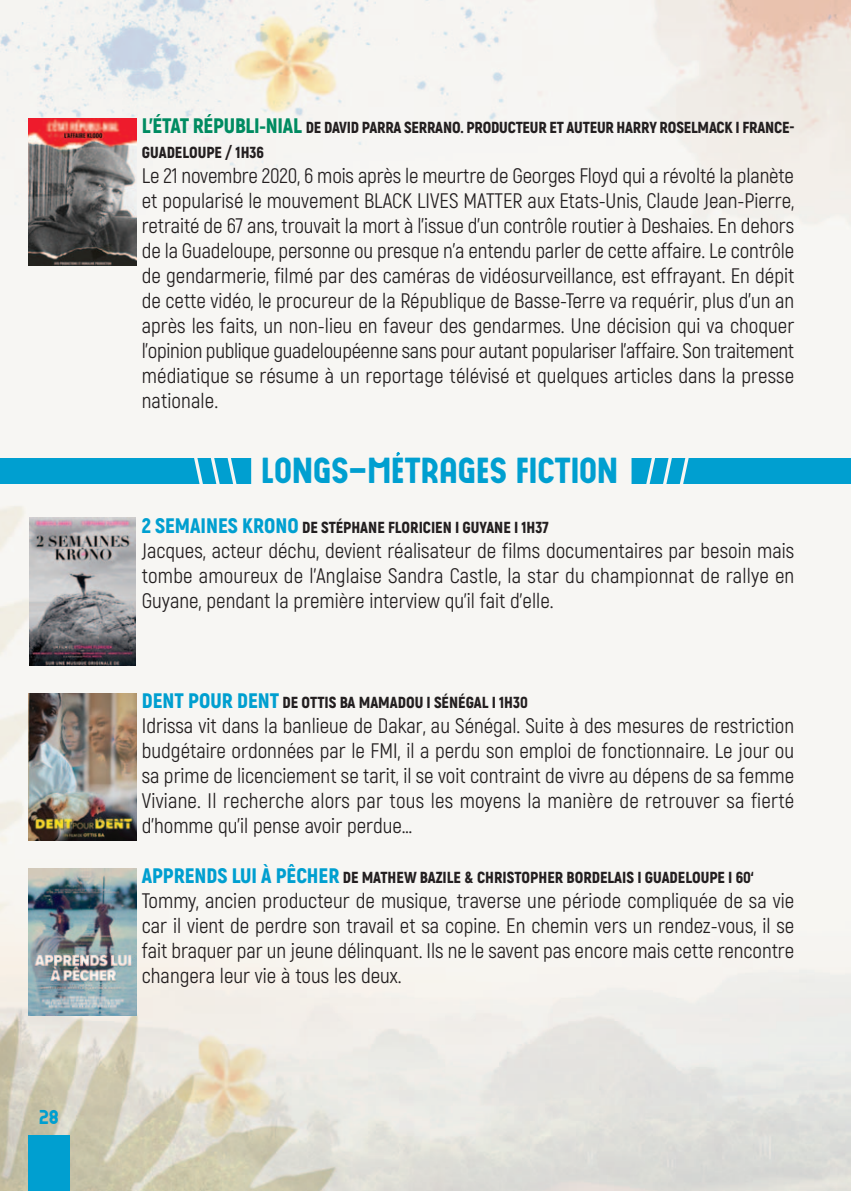
<style>
.page{position:relative;width:851px;height:1191px;background:#fff}
.page>*{position:absolute;margin:0;border:0;box-sizing:border-box;transform-origin:0 0}
.t1{font:36px "GRAFIKATYPE.1";color:#009fd0}
.t2{font:21px/25px "Akrobat";color:#231f20;text-align:justify}
.t3{font:20px "GRAFIKATYPE.1";color:#009fd0}
.t4{font:900 16px/25px "Akrobat";color:#231f20}
.s1{font-size:21px;color:#008b61}
.s2{font-size:21px;color:#009fd0}
</style>
<div class="page">
<img style="left:0;top:0;width:850px;height:1191px">
<div style="left:28px;top:1135px;width:42px;height:56px;background:#009fd0"></div>
<img style="left:28px;top:118px;width:108px;height:147px">
<img style="left:29px;top:518px;width:106px;height:147px">
<img style="left:28px;top:693px;width:108px;height:147px">
<img style="left:28px;top:869px;width:108px;height:146px">
<div style="left:0;top:458px;width:251px;height:25px;background:#009fd0"></div>
<div style="left:631px;top:458px;width:219px;height:25px;background:#009fd0"></div>
<svg style="left:396px;top:452px;width:4px;height:5px"></svg>
<p class="t3" style="left:39px;top:1104px;width:22px">28</p>
<p class="t4" style="left:142px;top:115px;width:654px"><span class="s1">L’ÉTAT RÉPUBLI-NIAL</span> DE DAVID PARRA SERRANO. PRODUCTEUR ET AUTEUR HARRY ROSELMACK I FRANCE-<br>GUADELOUPE / 1H36</p>
<p class="t2" style="left:142px;top:165px;width:654px">Le 21 novembre 2020, 6 mois après le meurtre de Georges Floyd qui a révolté la planète et popularisé le mouvement BLACK LIVES MATTER aux Etats-Unis, Claude Jean-Pierre, retraité de 67 ans, trouvait la mort à l’issue d’un contrôle routier à Deshaies. En dehors de la Guadeloupe, personne ou presque n’a entendu parler de cette affaire. Le contrôle de gendarmerie, filmé par des caméras de vidéosurveillance, est effrayant. En dépit de cette vidéo, le procureur de la République de Basse-Terre va requérir, plus d’un an après les faits, un non-lieu en faveur des gendarmes. Une décision qui va choquer l’opinion publique guadeloupéenne sans pour autant populariser l’affaire. Son traitement médiatique se résume à un reportage télévisé et quelques articles dans la presse nationale.</p>
<p class="t1" style="left:261px;top:447px;width:358px">LONGS-METRAGES FICTION</p>
<p class="t4" style="left:142px;top:515px;width:408px"><span class="s2">2 SEMAINES KRONO</span> DE STÉPHANE FLORICIEN I GUYANE I 1H37</p>
<p class="t2" style="left:142px;top:540px;width:654px">Jacques, acteur déchu, devient réalisateur de films documentaires par besoin mais tombe amoureux de l'Anglaise Sandra Castle, la star du championnat de rallye en Guyane, pendant la première interview qu'il fait d'elle.</p>
<p class="t4" style="left:142px;top:690px;width:387px"><span class="s2">DENT POUR DENT</span> DE OTTIS BA MAMADOU I SÉNÉGAL I 1H30</p>
<p class="t2" style="left:142px;top:715px;width:653px">Idrissa vit dans la banlieue de Dakar, au Sénégal. Suite à des mesures de restriction budgétaire ordonnées par le FMI, il a perdu son emploi de fonctionnaire. Le jour ou sa prime de licenciement se tarit, il se voit contraint de vivre au dépens de sa femme Viviane. Il recherche alors par tous les moyens la manière de retrouver sa fierté d’homme qu’il pense avoir perdue…</p>
<p class="t4" style="left:142px;top:865px;width:613px"><span class="s2">APPRENDS LUI À PÊCHER</span> DE MATHEW BAZILE &amp; CHRISTOPHER BORDELAIS I GUADELOUPE I 60‘</p>
<p class="t2" style="left:142px;top:890px;width:654px">Tommy, ancien producteur de musique, traverse une période compliquée de sa vie car il vient de perdre son travail et sa copine. En chemin vers un rendez-vous, il se fait braquer par un jeune délinquant. Ils ne le savent pas encore mais cette rencontre changera leur vie à tous les deux.</p>
</div>
